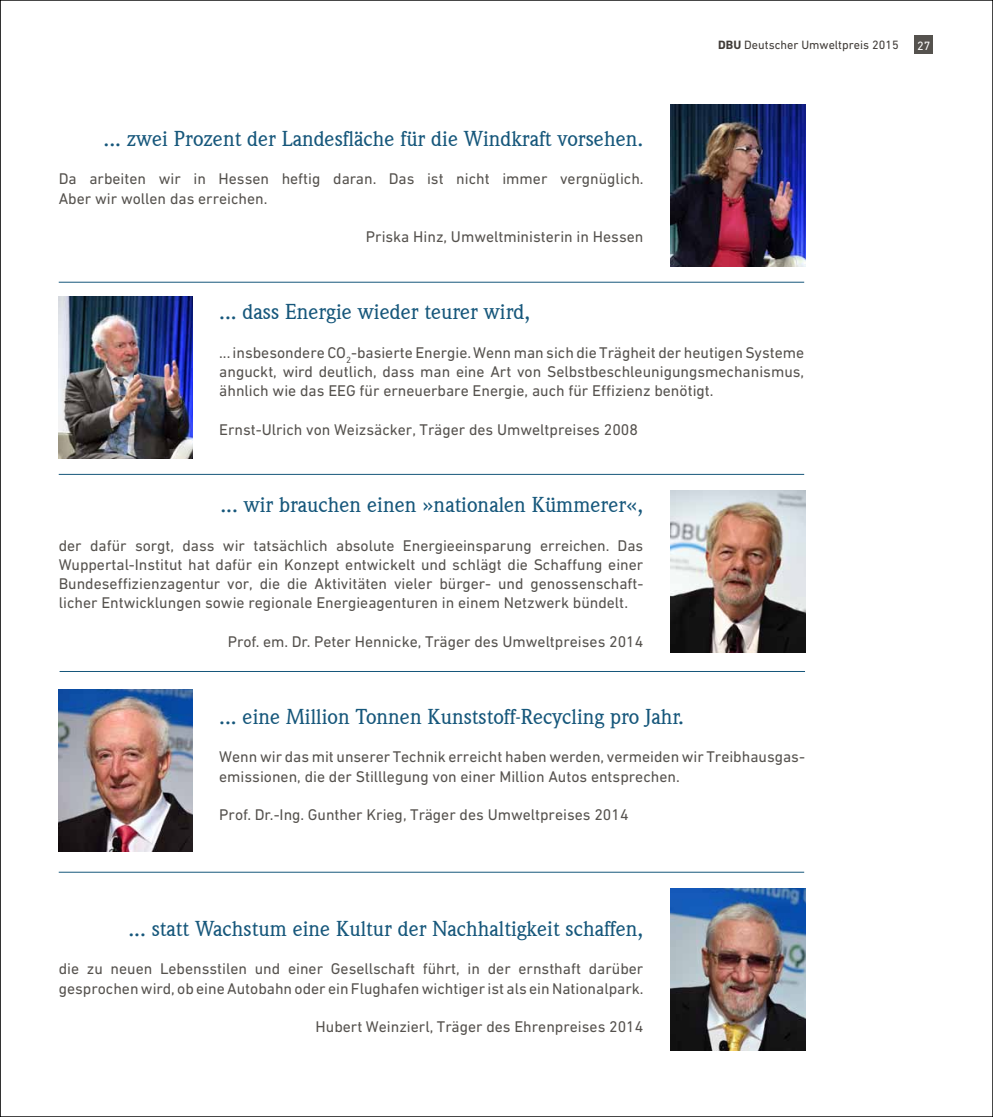
<style>
.page{position:relative;width:993px;height:1117px;background:#fff}
.page>*{position:absolute;margin:0;border:0;box-sizing:border-box;transform-origin:0 0}
.t1{font:500 21px "Weidemann";color:#16577b}
.t2{font:15.75px/19.2px "DIN Next W1 G";color:#55524e}
.t3{font:12.25px "DIN Next W1 G";color:#413c38}
.t4{font:12.25px "DIN Next W1 G";color:#fff}
.s1{font-weight:700}
.s2{font-family:"DIN Next W1 G";font-weight:400}
</style>
<div class="page">
<div style="left:914px;top:35px;width:19px;height:19px;background:#55524e"></div>
<img style="left:670px;top:105px;width:134px;height:161px">
<img style="left:59px;top:296px;width:134px;height:162px">
<img style="left:670px;top:490px;width:134px;height:162px">
<img style="left:59px;top:689px;width:134px;height:162px">
<img style="left:670px;top:888px;width:134px;height:161px">
<hr style="left:59px;top:474px;width:744px;height:1px;background:#16577b">
<hr style="left:59px;top:282px;width:744px;height:1px;background:#16577b">
<hr style="left:60px;top:671px;width:744px;height:1px;background:#16577b">
<hr style="left:59px;top:871px;width:744px;height:1px;background:#16577b">
<h1 class="t1" style="left:103px;top:126px;width:541px">... zwei Prozent der Landesfläche für die Windkraft vorsehen.</h1>
<p class="t2" style="left:59px;top:169px;width:586px">Da arbeiten wir in Hessen heftig daran. Das ist nicht immer vergnüglich.<br>Aber wir wollen das erreichen.</p>
<p class="t2" style="left:366px;top:227px;width:279px">Priska Hinz, Umweltministerin in Hessen</p>
<p class="t3" style="left:718px;top:38px;width:182px"><span class="s1">DBU</span> Deutscher Umweltpreis 2015</p>
<p class="t4" style="left:916px;top:38px;width:15px">27</p>
<h1 class="t1" style="left:219px;top:299px;width:312px">... dass Energie wieder teurer wird,</h1>
<p class="t2" style="left:219px;top:342px;width:586px;text-align:justify">... insbesondere CO<sub>2</sub>-basierte Energie. Wenn man sich die Trägheit der heutigen Systeme anguckt, wird deutlich, dass man eine Art von Selbstbeschleunigungsmechanismus, ähnlich wie das EEG für erneuerbare Energie, auch für Effizienz benötigt.</p>
<p class="t2" style="left:219px;top:419px;width:420px">Ernst-Ulrich von Weizsäcker, Träger des Umweltpreises 2008</p>
<h1 class="t1" style="left:220px;top:492px;width:424px">... wir brauchen einen <span class="s2">»</span>nationalen Kümmerer<span class="s2">«</span>,</h1>
<p class="t2" style="left:59px;top:535px;width:586px;text-align:justify">der dafür sorgt, dass wir tatsächlich absolute Energieeinsparung erreichen. Das Wuppertal-Institut hat dafür ein Konzept entwickelt und schlägt die Schaffung einer Bundeseffizienzagentur vor, die die Aktivitäten vieler bürger- und genossenschaft&shy;licher Entwicklungen sowie regionale Energieagenturen in einem Netzwerk bündelt.</p>
<p class="t2" style="left:227px;top:631px;width:417px">Prof. em. Dr. Peter Hennicke, Träger des Umweltpreises 2014</p>
<h1 class="t1" style="left:219px;top:704px;width:466px">... eine Million Tonnen Kunststoff-Recycling pro Jahr.</h1>
<p class="t2" style="left:219px;top:747px;width:585px">Wenn wir das mit unserer Technik erreicht haben werden, vermeiden wir Treibhausgas&shy;emissionen, die der Stilllegung von einer Million Autos entsprechen.</p>
<p class="t2" style="left:219px;top:804px;width:410px">Prof. Dr.-Ing. Gunther Krieg, Träger des Umweltpreises 2014</p>
<h1 class="t1" style="left:128px;top:915px;width:516px">... statt Wachstum eine Kultur der Nachhaltigkeit schaffen,</h1>
<p class="t2" style="left:59px;top:958px;width:586px">die zu neuen Lebensstilen und einer Gesellschaft führt, in der ernsthaft darüber gesprochen wird, ob eine Autobahn oder ein Flughafen wichtiger ist als ein Nationalpark.</p>
<p class="t2" style="left:315px;top:1016px;width:329px">Hubert Weinzierl, Träger des Ehrenpreises 2014</p>
</div>
